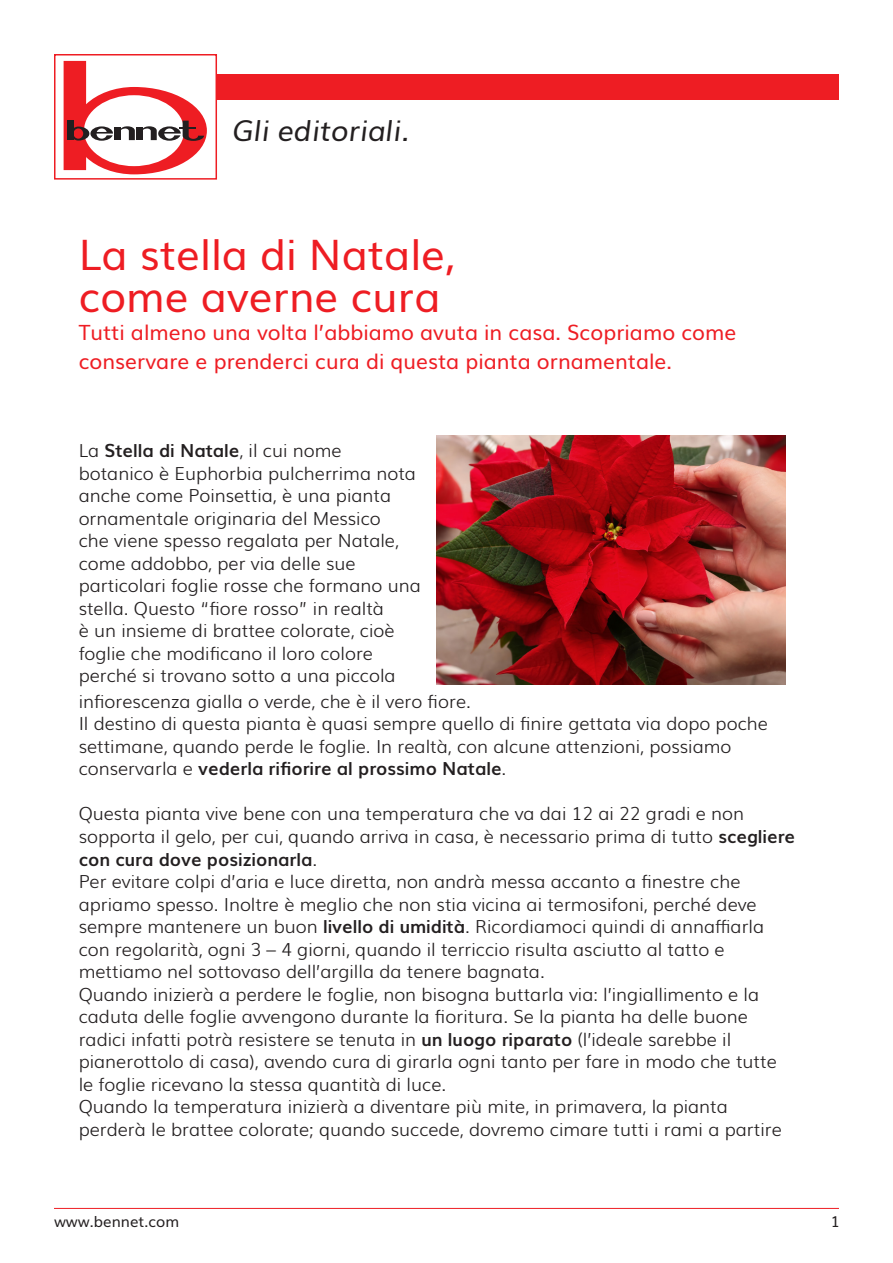
<style>
.page{position:relative;width:893px;height:1263px;background:#fff}
.page>*{position:absolute;margin:0;border:0;box-sizing:border-box;transform-origin:0 0}
.t1{font:42px "Muli";color:#ee1d23}
.t2{font:italic 28.5px "Muli";color:#231f20}
.t3{font:21px/28.5px "Muli";color:#ee1d23}
.t4{font:300 18px/22.5px "Muli";color:#231f20}
.t5{font:15px "Muli";color:#231f20}
.s1{font-weight:700}
</style>
<div class="page">
<div style="left:54px;top:74px;width:785px;height:26px;background:#ee1d23"></div>
<div style="left:55px;top:55px;width:161px;height:124px;background:#fff"></div>
<div style="left:54px;top:54px;width:163px;height:126px;border:2px solid #ee1d23"></div>
<svg style="left:64px;top:61px;width:143px;height:113px"></svg>
<hr style="left:54px;top:1208px;width:785px;height:1px;background:#ee1d23">
<img style="left:437px;top:436px;width:349px;height:249px">
<p class="t2" style="left:233px;top:107px;width:178px">Gli editoriali.</p>
<p class="t1" style="left:79px;top:220px;width:378px">La stella di Natale,</p>
<p class="t1" style="left:79px;top:262px;width:363px">come averne cura</p>
<p class="t3" style="left:79px;top:316px;width:659px">Tutti almeno una volta l’abbiamo avuta in casa. Scopriamo come conservare e prenderci cura di questa pianta ornamentale.</p>
<p class="t4" style="left:79px;top:438px;width:344px">La <span class="s1">Stella di Natale</span>, il cui nome botanico è Euphorbia pulcherrima nota anche come Poinsettia, è una pianta ornamentale originaria del Messico<br>che viene spesso regalata per Natale, come addobbo, per via delle sue particolari foglie rosse che formano una stella. Questo “fiore rosso” in realtà<br>è un insieme di brattee colorate, cioè foglie che modificano il loro colore perché si trovano sotto a una piccola</p>
<p class="t4" style="left:79px;top:689px;width:394px">infiorescenza gialla o verde, che è il vero fiore.</p>
<p class="t4" style="left:79px;top:711px;width:691px">Il destino di questa pianta è quasi sempre quello di finire gettata via dopo poche settimane, quando perde le foglie. In realtà, con alcune attenzioni, possiamo conservarla e <span class="s1">vederla rifiorire al prossimo Natale</span>.</p>
<p class="t4" style="left:79px;top:801px;width:718px">Questa pianta vive bene con una temperatura che va dai 12 ai 22 gradi e non sopporta il gelo, per cui, quando arriva in casa, è necessario prima di tutto <span class="s1">scegliere con cura dove posizionarla</span>.</p>
<p class="t4" style="left:79px;top:869px;width:687px">Per evitare colpi d’aria e luce diretta, non andrà messa accanto a finestre che apriamo spesso. Inoltre è meglio che non stia vicina ai termosifoni, perché deve sempre mantenere un buon <span class="s1">livello di umidità</span>. Ricordiamoci quindi di annaffiarla con regolarità, ogni 3 – 4 giorni, quando il terriccio risulta asciutto al tatto e mettiamo nel sottovaso dell’argilla da tenere bagnata.</p>
<p class="t4" style="left:79px;top:981px;width:700px">Quando inizierà a perdere le foglie, non bisogna buttarla via: l’ingiallimento e la caduta delle foglie avvengono durante la fioritura. Se la pianta ha delle buone radici infatti potrà resistere se tenuta in <span class="s1">un luogo riparato</span> (l’ideale sarebbe il pianerottolo di casa), avendo cura di girarla ogni tanto per fare in modo che tutte le foglie ricevano la stessa quantità di luce.</p>
<p class="t4" style="left:79px;top:1094px;width:705px">Quando la temperatura inizierà a diventare più mite, in primavera, la pianta perderà le brattee colorate; quando succede, dovremo cimare tutti i rami a partire</p>
<p class="t5" style="left:54px;top:1209px;width:127px">www.bennet.com</p>
<p class="t5" style="left:831px;top:1209px;width:11px">1</p>
</div>
